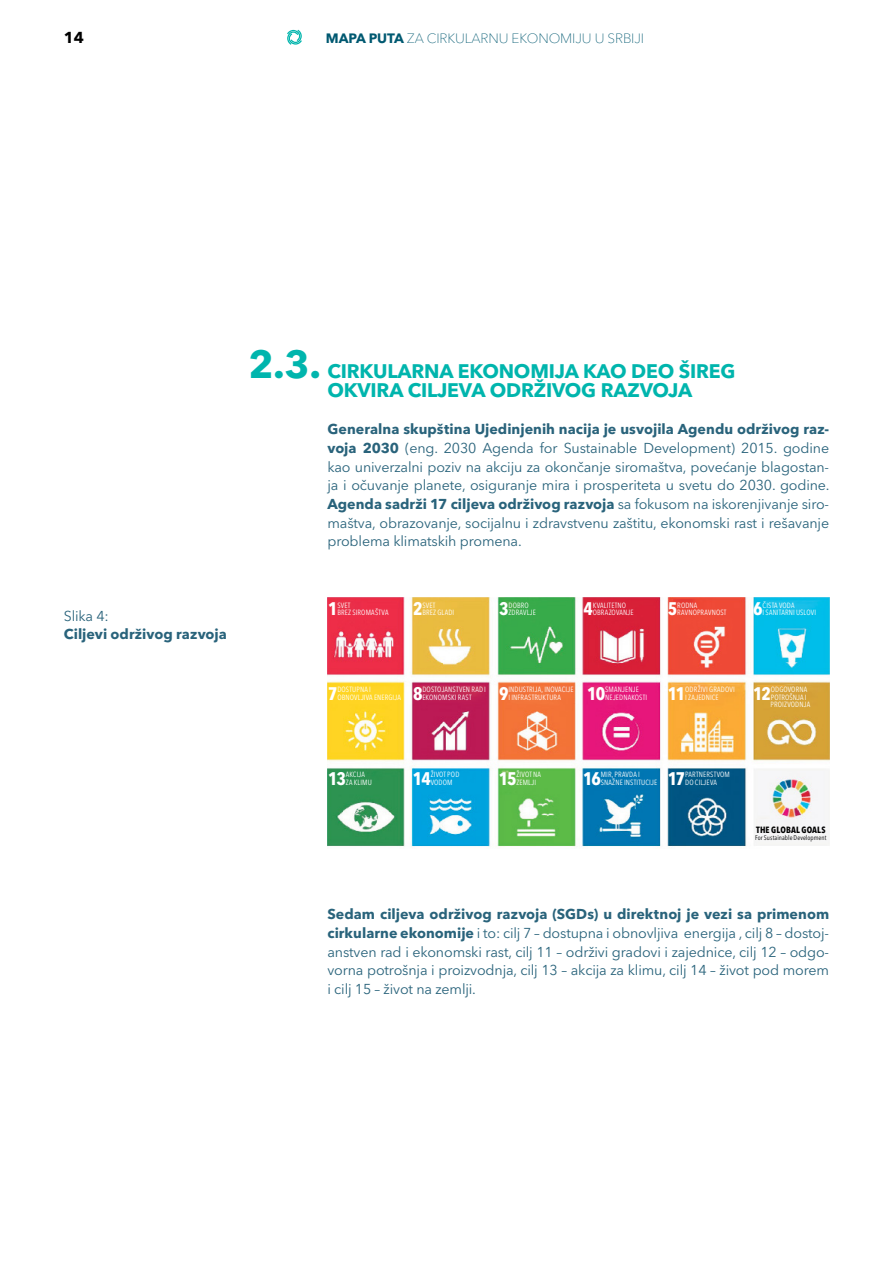
<style>
.page{position:relative;width:893px;height:1263px;background:#fff}
.page>*{position:absolute;margin:0;border:0;box-sizing:border-box;transform-origin:0 0}
.t1{font:700 39px "Avenir Next LT Pro";color:#00b5ad}
.t2{font:700 19.5px/18.6px "Avenir Next LT Pro";letter-spacing:-.01em;color:#00b5ad}
.t3{font:700 condensed 18.15px "Avenir Next LT Pro";letter-spacing:-.06em;color:#fff}
.t4{font:700 15.75px "Avenir Next LT Pro";color:#000}
.t5{font:14.25px/18.6px "Avenir Next LT Pro";letter-spacing:-.01em;color:#29637b;text-align:justify}
.t6{font:700 14.25px "Avenir Next LT Pro";letter-spacing:.005em;color:#29637b}
.t7{font:100 13.5px "Avenir Next LTW04";letter-spacing:-.01em;color:#005971}
.t8{font:700 condensed 9px "Avenir Next LT Pro";letter-spacing:.015em;color:#000}
.t9{font:condensed 7.5px/7.5px "Avenir Next LT Pro";letter-spacing:.015em;color:#fff}
.t10{font:condensed 6.75px "Avenir Next LT Pro";letter-spacing:.01em;color:#000}
.s1{font-family:"Avenir Next LT Pro";font-weight:700}
.s2{font-weight:700}
</style>
<div class="page">
<svg style="left:287px;top:30px;width:15px;height:15px"></svg>
<img style="left:327px;top:598px;width:502px;height:250px">
<p class="t4" style="left:64px;top:27px;width:22px">14</p>
<p class="t7" style="left:326px;top:30px;width:320px"><span class="s1">MAPA PUTA</span> ZA CIRKULARNU EKONOMIJU U SRBIJI</p>
<p class="t5" style="left:64px;top:606px;width:47px">Slika 4:</p>
<p class="t6" style="left:64px;top:626px;width:165px">Ciljevi održivog razvoja</p>
<h1 class="t1" style="left:248px;top:341px;width:74px">2.3.</h1>
<h2 class="t2" style="left:327px;top:362px;width:410px">CIRKULARNA EKONOMIJA KAO DEO ŠIREG<br>OKVIRA CILJEVA ODRŽIVOG RAZVOJA</h2>
<p class="t5" style="left:327px;top:420px;width:504px"><span class="s2">Generalna skupština Ujedinjenih nacija je usvojila Agendu održivog raz&shy;voja 2030</span> (eng. 2030 Agenda for Sustainable Development) 2015. godine kao univerzalni poziv na akciju za okončanje siromaštva, povećanje blagostan&shy;ja i očuvanje planete, osiguranje mira i prosperiteta u svetu do 2030. godine.<br><span class="s2">Agenda sadrži 17 ciljeva održivog razvoja</span> sa fokusom na iskorenjivanje siro&shy;maštva, obrazovanje, socijalnu i zdravstvenu zaštitu, ekonomski rast i rešavanje problema klimatskih promena.</p>
<p class="t3" style="left:328px;top:598px;width:11px">1</p>
<p class="t9" style="left:337px;top:601px;width:53px">SVET<br>BREZ SIROMAŠTVA</p>
<p class="t3" style="left:413px;top:598px;width:11px">2</p>
<p class="t9" style="left:422px;top:601px;width:33px">SVET<br>BREZ GLADI</p>
<p class="t3" style="left:499px;top:598px;width:11px">3</p>
<p class="t9" style="left:508px;top:601px;width:29px">DOBRO<br>ZDRAVLJE</p>
<p class="t3" style="left:583px;top:598px;width:11px">4</p>
<p class="t9" style="left:593px;top:601px;width:42px">KVALITETNO<br>OBRAZOVANJE</p>
<p class="t3" style="left:668px;top:598px;width:11px">5</p>
<p class="t9" style="left:677px;top:601px;width:51px">RODNA<br>RAVNOPRAVNOST</p>
<p class="t3" style="left:753px;top:598px;width:11px">6</p>
<p class="t9" style="left:763px;top:601px;width:55px">ČISTA VODA<br>I SANITARNI USLOVI</p>
<p class="t3" style="left:328px;top:682px;width:11px">7</p>
<p class="t9" style="left:337px;top:686px;width:65px">DOSTUPNA I<br>OBNOVLJIVA ENERGIJA</p>
<p class="t3" style="left:413px;top:682px;width:11px">8</p>
<p class="t9" style="left:422px;top:686px;width:65px">DOSTOJANSTVEN RAD I<br>EKONOMSKI RAST</p>
<p class="t3" style="left:499px;top:682px;width:11px">9</p>
<p class="t9" style="left:508px;top:686px;width:67px">INDUSTRIJA, INOVACIJE<br>I INFRASTRUKTURA</p>
<p class="t3" style="left:587px;top:682px;width:20px">10</p>
<p class="t9" style="left:605px;top:686px;width:44px">SMANJENJE<br>NEJEDNAKOSTI</p>
<p class="t3" style="left:668px;top:682px;width:19px">11</p>
<p class="t9" style="left:685px;top:686px;width:51px">ODRŽIVI GRADOVI<br>I ZAJEDNICE</p>
<p class="t3" style="left:753px;top:682px;width:19px">12</p>
<p class="t9" style="left:770px;top:686px;width:41px">ODGOVORNA<br>POTROŠNJA I<br>PROIZVODNJA</p>
<p class="t3" style="left:328px;top:767px;width:19px">13</p>
<p class="t9" style="left:346px;top:771px;width:28px">AKCIJA<br>ZA KLIMU</p>
<p class="t3" style="left:413px;top:767px;width:19px">14</p>
<p class="t9" style="left:431px;top:771px;width:30px">ŽIVOT POD<br>VODOM</p>
<p class="t3" style="left:499px;top:767px;width:19px">15</p>
<p class="t9" style="left:517px;top:771px;width:26px">ŽIVOT NA<br>ZEMLJI</p>
<p class="t3" style="left:583px;top:767px;width:19px">16</p>
<p class="t9" style="left:601px;top:771px;width:58px">MIR, PRAVDA I<br>SNAŽNE INSTITUCIJE</p>
<p class="t3" style="left:668px;top:767px;width:19px">17</p>
<p class="t9" style="left:685px;top:771px;width:46px">PARTNERSTVOM<br>DO CILJEVA</p>
<p class="t8" style="left:756px;top:824px;width:71px">THE GLOBAL GOALS</p>
<p class="t10" style="left:755px;top:834px;width:73px">For Sustainable Development</p>
<p class="t5" style="left:327px;top:905px;width:503px"><span class="s2">Sedam ciljeva održivog razvoja (SGDs) u direktnoj je vezi sa primenom cirkularne ekonomije</span> i to: cilj 7 – dostupna i obnovljiva energija , cilj 8 – dostoj&shy;anstven rad i ekonomski rast, cilj 11 – održivi gradovi i zajednice, cilj 12 – odgo&shy;vorna potrošnja i proizvodnja, cilj 13 – akcija za klimu, cilj 14 – život pod morem i cilj 15 – život na zemlji.</p>
</div>
